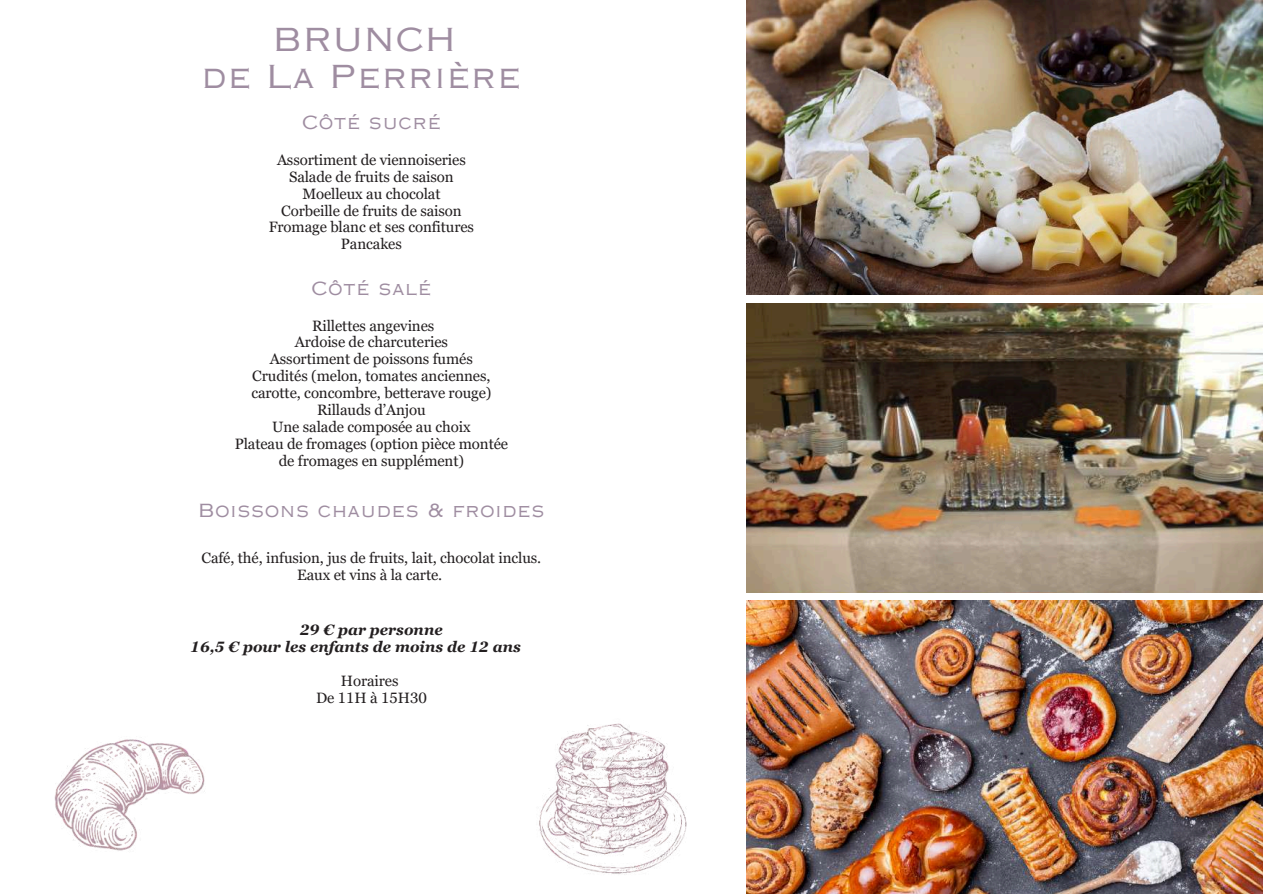
<style>
.page{position:relative;width:1263px;height:894px;background:#fff}
.page>*{position:absolute;margin:0;border:0;box-sizing:border-box;transform-origin:0 0}
.t1{font:31.5px/37.2px "Copperplate Gothic LT Pro 32 AB";letter-spacing:.055em;color:#9f8da1;text-align:center}
.t2{font:18px "Copperplate Gothic LT Pro 32 AB";letter-spacing:.055em;color:#9f8da1}
.t3{font:15px/16.8px "Georgia Pro";letter-spacing:-.005em;color:#231f20;text-align:center}
.t4{font:italic 700 15px/16.8px "Georgia Pro";color:#231f20}
</style>
<div class="page">
<img style="left:746px;top:303px;width:517px;height:290px">
<img style="left:54px;top:739px;width:151px;height:112px">
<img style="left:746px;top:0;width:517px;height:295px">
<img style="left:539px;top:723px;width:148px;height:152px">
<img style="left:746px;top:600px;width:517px;height:293px">
<h1 class="t1" style="left:202px;top:25px;width:320px">BRUNCH<br>de La Perrière</h1>
<p class="t2" style="left:302px;top:116px;width:140px">Côté sucré</p>
<p class="t3" style="left:269px;top:151px;width:207px">Assortiment de viennoiseries<br>Salade de fruits de saison<br>Moelleux au chocolat<br>Corbeille de fruits de saison<br>Fromage blanc et ses confitures<br>Pancakes</p>
<p class="t2" style="left:312px;top:281px;width:121px">Côté salé</p>
<p class="t3" style="left:235px;top:317px;width:275px">Rillettes angevines<br>Ardoise de charcuteries<br>Assortiment de poissons fumés<br>Crudités (melon, tomates anciennes, carotte, concombre, betterave rouge)<br>Rillauds d’Anjou<br>Une salade composée au choix<br>Plateau de fromages (option pièce montée de fromages en supplément)</p>
<p class="t2" style="left:198px;top:504px;width:347px">Boissons chaudes &amp; froides</p>
<p class="t3" style="left:202px;top:549px;width:341px">Café, thé, infusion, jus de fruits, lait, chocolat inclus.<br>Eaux et vins à la carte.</p>
<p class="t4" style="left:190px;top:621px;width:332px;text-indent:110px">29 € par personne<br>16,5 € pour les enfants de moins de 12 ans</p>
<p class="t3" style="left:316px;top:672px;width:112px">Horaires<br>De 11H à 15H30</p>
</div>
